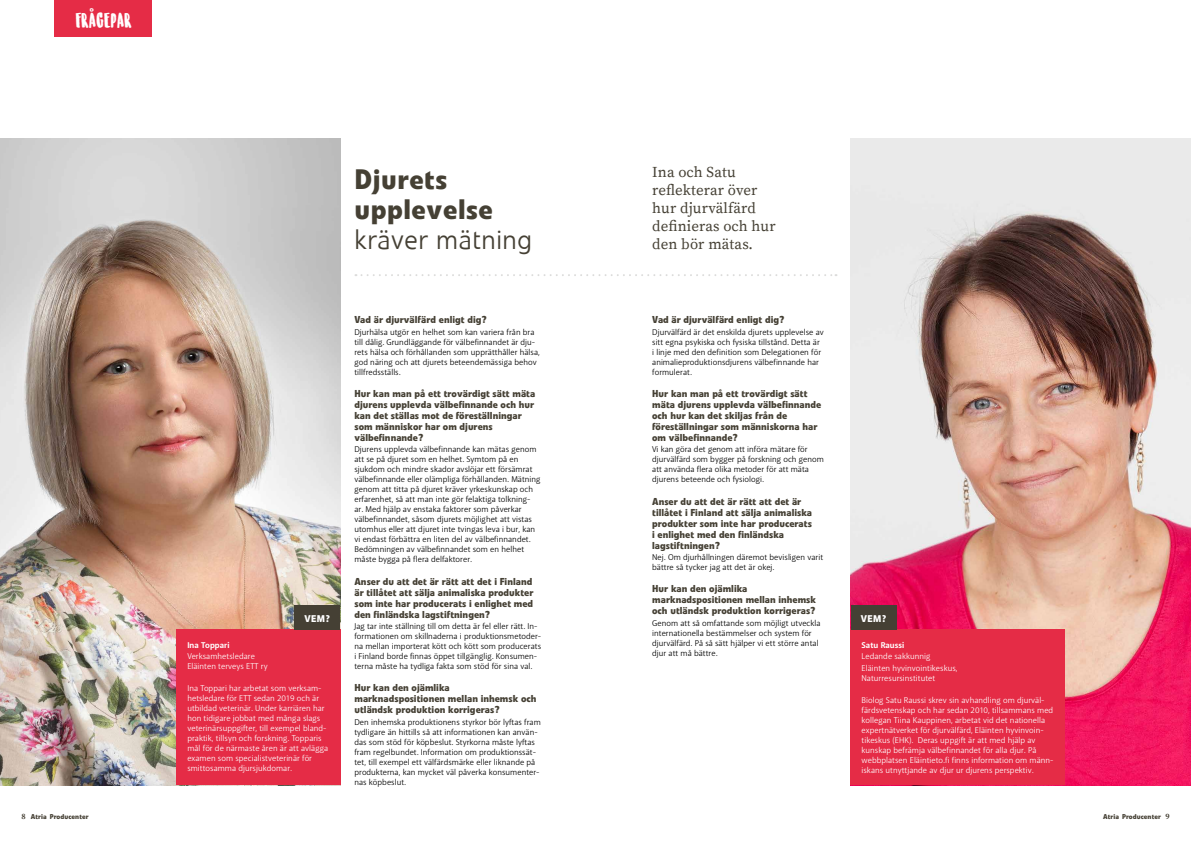
<style>
.page{position:relative;width:1191px;height:842px;background:#fff}
.page>*{position:absolute;margin:0;border:0;box-sizing:border-box;transform-origin:0 0}
.t1{font:700 28px/30px "Veto Com";letter-spacing:.02em;color:#454034}
.t2{font:300 28px "Veto Com";letter-spacing:.02em;color:#454034}
.t3{font:19px "Sunrise International MUOKATTU Regular";letter-spacing:.03em;color:#fff}
.t4{font:15px/18px "Source Serif Pro";letter-spacing:.01em;color:#454034}
.t5{font:700 10px/11px "Veto Com";color:#454034}
.t6{font:900 10px "Akagi Pro";letter-spacing:.04em;color:#fff}
.t7{font:8.5px/10px "Akagi Pro";letter-spacing:.005em;color:#000}
.t8{font:8.5px/10px "Akagi Pro";letter-spacing:.005em;color:#fff}
.t9{font:700 8.5px "Akagi Pro";letter-spacing:.005em;color:#fff}
.t10{font:700 7px "Veto Com";letter-spacing:.01em;color:#454034}
.s1{font-family:"Source Serif Pro";font-size:8px}
</style>
<div class="page">
<img style="left:0;top:139px;width:340px;height:646px">
<div style="left:55px;top:0;width:97px;height:37px;background:#e52c46"></div>
<div style="left:176px;top:629px;width:164px;height:156px;background:#e52c46"></div>
<div style="left:294px;top:605px;width:46px;height:24px;background:#454034"></div>
<svg style="left:355px;top:274px;width:481px;height:2px"></svg>
<img style="left:850px;top:139px;width:341px;height:646px">
<div style="left:850px;top:630px;width:215px;height:155px;background:#e52c46"></div>
<div style="left:850px;top:605px;width:46px;height:24px;background:#454034"></div>
<h2 class="t3" style="left:76px;top:6px;width:57px">FRÅGEPAR</h2>
<h1 class="t1" style="left:354px;top:164px;width:140px">Djurets upplevelse</h1>
<h1 class="t2" style="left:354px;top:223px;width:179px">kräver mätning</h1>
<p class="t6" style="left:304px;top:612px;width:27px">VEM?</p>
<p class="t9" style="left:187px;top:640px;width:44px">Ina Toppari</p>
<p class="t8" style="left:187px;top:651px;width:82px">Verksamhetsledare<br>Eläinten terveys ETT ry</p>
<p class="t8" style="left:187px;top:683px;width:142px">Ina Toppari har arbetat som verksam&shy;hetsledare för ETT sedan 2019 och är utbildad veterinär. Under karriären har hon tidigare jobbat med många slags veterinärsuppgifter, till exempel bland&shy;praktik, tillsyn och forskning. Topparis mål för de närmaste åren är att avlägga examen som specialistveterinär för smittosamma djursjukdomar.</p>
<p class="t5" style="left:354px;top:314px;width:134px">Vad är djurvälfärd enligt dig?</p>
<p class="t7" style="left:354px;top:327px;width:187px">Djurhälsa utgör en helhet som kan variera från bra till dålig. Grundläggande för välbefinnandet är dju&shy;rets hälsa och förhållanden som upprätthåller hälsa, god näring och att djurets beteendemässiga behov tillfredsställs.</p>
<p class="t5" style="left:354px;top:388px;width:182px">Hur kan man på ett trovärdigt sätt mäta djurens upplevda välbefinnande och hur kan det ställas mot de föreställningar som människor har om djurens välbefinnande?</p>
<p class="t7" style="left:354px;top:445px;width:188px">Djurens upplevda välbefinnande kan mätas genom att se på djuret som en helhet. Symtom på en sjukdom och mindre skador avslöjar ett försämrat välbefinnande eller olämpliga förhållanden. Mätning genom att titta på djuret kräver yrkeskunskap och erfarenhet, så att man inte gör felaktiga tolkning&shy;ar. Med hjälp av enstaka faktorer som påverkar välbefinnandet, såsom djurets möjlighet att vistas utomhus eller att djuret inte tvingas leva i bur, kan vi endast förbättra en liten del av välbefinnandet.<br>Bedömningen av välbefinnandet som en helhet måste bygga på flera delfaktorer.</p>
<p class="t5" style="left:354px;top:576px;width:180px;text-align:justify">Anser du att det är rätt att det i Finland är tillåtet att sälja animaliska produkter som inte har producerats i enlighet med den finländska lagstiftningen?</p>
<p class="t7" style="left:354px;top:621px;width:188px">Jag tar inte ställning till om detta är fel eller rätt. In&shy;formationen om skillnaderna i produktionsmetoder&shy;na mellan importerat kött och kött som producerats i Finland borde finnas öppet tillgänglig. Konsumen&shy;terna måste ha tydliga fakta som stöd för sina val.</p>
<p class="t5" style="left:354px;top:682px;width:184px">Hur kan den ojämlika marknadspositionen mellan inhemsk och utländsk produktion korrigeras?</p>
<p class="t7" style="left:354px;top:717px;width:188px">Den inhemska produktionens styrkor bör lyftas fram tydligare än hittills så att informationen kan använ&shy;das som stöd för köpbeslut. Styrkorna måste lyftas fram regelbundet. Information om produktionssät&shy;tet, till exempel ett välfärdsmärke eller liknande på produkterna, kan mycket väl påverka konsumenter&shy;nas köpbeslut.</p>
<h3 class="t4" style="left:652px;top:163px;width:125px">Ina och Satu reflekterar över hur djurvälfärd definieras och hur den bör mätas.</h3>
<p class="t5" style="left:652px;top:314px;width:134px">Vad är djurvälfärd enligt dig?</p>
<p class="t7" style="left:652px;top:327px;width:173px">Djurvälfärd är det enskilda djurets upplevelse av sitt egna psykiska och fysiska tillstånd. Detta är i linje med den definition som Delegationen för animalieproduktionsdjurens välbefinnande har formulerat.</p>
<p class="t5" style="left:652px;top:388px;width:170px">Hur kan man på ett trovärdigt sätt mäta djurens upplevda välbefinnande och hur kan det skiljas från de föreställningar som människorna har om välbefinnande?</p>
<p class="t7" style="left:652px;top:445px;width:173px">Vi kan göra det genom att införa mätare för djurvälfärd som bygger på forskning och genom att använda flera olika metoder för att mäta djurens beteende och fysiologi.</p>
<p class="t5" style="left:652px;top:496px;width:161px">Anser du att det är rätt att det är tillåtet i Finland att sälja animaliska produkter som inte har producerats i enlighet med den finländska lagstiftningen?</p>
<p class="t7" style="left:652px;top:552px;width:172px">Nej. Om djurhållningen däremot bevisligen varit bättre så tycker jag att det är okej.</p>
<p class="t5" style="left:652px;top:583px;width:165px">Hur kan den ojämlika marknadspositionen mellan inhemsk och utländsk produktion korrigeras?</p>
<p class="t7" style="left:652px;top:618px;width:170px">Genom att så omfattande som möjligt utveckla internationella bestämmelser och system för djurvälfärd. På så sätt hjälper vi ett större antal djur att må bättre.</p>
<p class="t6" style="left:861px;top:612px;width:27px">VEM?</p>
<p class="t9" style="left:861px;top:640px;width:44px">Satu Raussi</p>
<p class="t8" style="left:861px;top:651px;width:97px;line-height:11.4px">Ledande sakkunnig<br>Eläinten hyvinvointikeskus,</p>
<p class="t8" style="left:861px;top:673px;width:75px">Naturresursinstitutet</p>
<p class="t8" style="left:861px;top:696px;width:193px">Biolog Satu Raussi skrev sin avhandling om djurväl&shy;färdsvetenskap och har sedan 2010, tillsammans med kollegan Tiina Kauppinen, arbetat vid det nationella expertnätverket för djurvälfärd, Eläinten hyvinvoin&shy;tikeskus (EHK). Deras uppgift är att med hjälp av kunskap befrämja välbefinnandet för alla djur. På webbplatsen Eläintieto.fi finns information om männ&shy;iskans utnyttjande av djur ur djurens perspektiv.</p>
<p class="t10" style="left:21px;top:812px;width:69px"><span class="s1">8</span> Atria Producenter</p>
<p class="t10" style="left:1103px;top:812px;width:68px">Atria Producenter <span class="s1">9</span></p>
</div>
